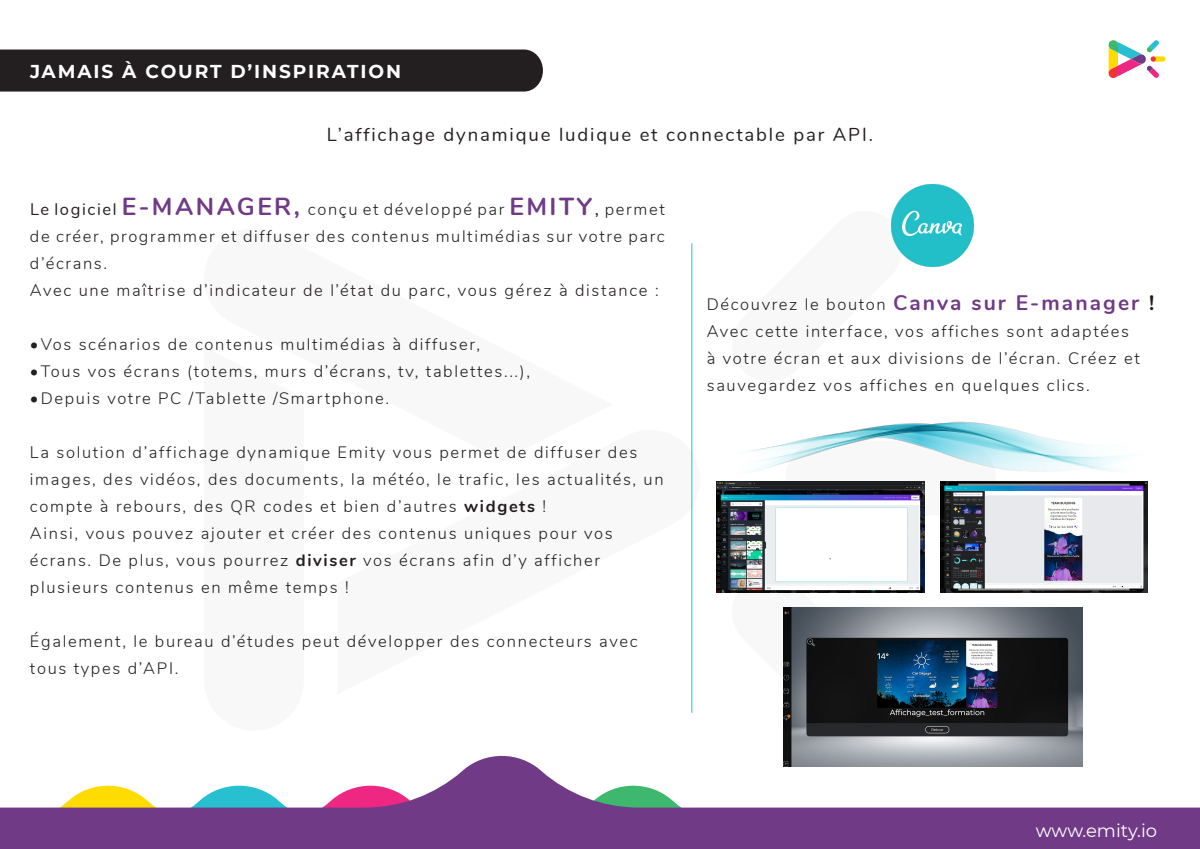
<style>
.page{position:relative;width:1200px;height:849px;background:#fff}
.page>*{position:absolute;margin:0;border:0;box-sizing:border-box;transform-origin:0 0}
.t1{font:18.6px "Nunito";letter-spacing:.1em;color:#231f20}
.t2{font:700 18.6px "Montserrat";letter-spacing:.1em;color:#fff}
.t3{font:18px "Montserrat";color:#fff}
.t4{font:300 16.5px/27px "Nunito";letter-spacing:.1em;color:#231f20}
.s1{font-weight:400}
.s2{font-weight:700;font-size:24.6px;color:#703a87}
.s3{font-weight:400;font-size:18.6px}
.s4{font-weight:700}
.s5{font-weight:700;font-size:21px;color:#703a87}
.s6{font-weight:700;font-size:21px}
</style>
<div class="page">
<svg style="left:0;top:755px;width:1200px;height:93px;fill:#703a87"></svg>
<svg style="left:1109px;top:40px;width:56px;height:38px"></svg>
<div style="left:0;top:49px;width:543px;height:42px;background:#231f20"></div>
<div style="left:785px;top:440px;width:211px;height:75px;background:#f8f8f8;border-radius:38px"></div>
<svg style="left:732px;top:592px;width:174px;height:153px"></svg>
<img style="left:717px;top:487px;width:208px;height:105px">
<img style="left:940px;top:487px;width:208px;height:105px">
<img style="left:784px;top:607px;width:298px;height:159px">
<img style="left:891px;top:184px;width:83px;height:83px">
<hr style="left:692px;top:243px;width:1px;height:469px;background:#28bfd0">
<img style="left:716px;top:421px;width:432px;height:66px">
<p class="t2" style="left:30px;top:61px;width:373px">JAMAIS À COURT D’INSPIRATION</p>
<p class="t1" style="left:327px;top:126px;width:548px">L’affichage dynamique ludique et connectable par API.</p>
<p class="t4" style="left:30px;top:195px;width:636px"><span class="s1">Le logiciel</span> <span class="s2">E-MANAGER,</span> conçu et développé par <span class="s2">EMITY</span><span class="s3">,</span> permet de créer, programmer et diffuser des contenus multimédias sur votre parc d’écrans.<br>Avec une maîtrise d’indicateur de l’état du parc, vous gérez à distance :</p>
<p class="t4" style="left:30px;top:330px;width:452px">• Vos scénarios de contenus multimédias à diffuser,</p>
<p class="t4" style="left:30px;top:357px;width:502px">• Tous vos écrans (totems, murs d’écrans, tv, tablettes...),</p>
<p class="t4" style="left:30px;top:384px;width:361px">• Depuis votre PC /Tablette /Smartphone.</p>
<p class="t4" style="left:30px;top:438px;width:635px">La solution d’affichage dynamique Emity vous permet de diffuser des images, des vidéos, des documents, la météo, le trafic, les actualités, un compte à rebours, des QR codes et bien d’autres <span class="s4">widgets</span> !<br>Ainsi, vous pouvez ajouter et créer des contenus uniques pour vos écrans. De plus, vous pourrez <span class="s4">diviser</span> vos écrans afin d’y afficher plusieurs contenus en même temps !</p>
<p class="t4" style="left:30px;top:627px;width:609px">Également, le bureau d’études peut développer des connecteurs avec tous types d’API.</p>
<p class="t4" style="left:707px;top:290px;width:449px">Découvrez le bouton <span class="s5">Canva sur E-manager</span> <span class="s6">!<br></span>Avec cette interface, vos affiches sont adaptées<br>à votre écran et aux divisions de l’écran. Créez et sauvegardez vos affiches en quelques clics.</p>
<p class="t3" style="left:1036px;top:823px;width:123px">www.emity.io</p>
</div>
